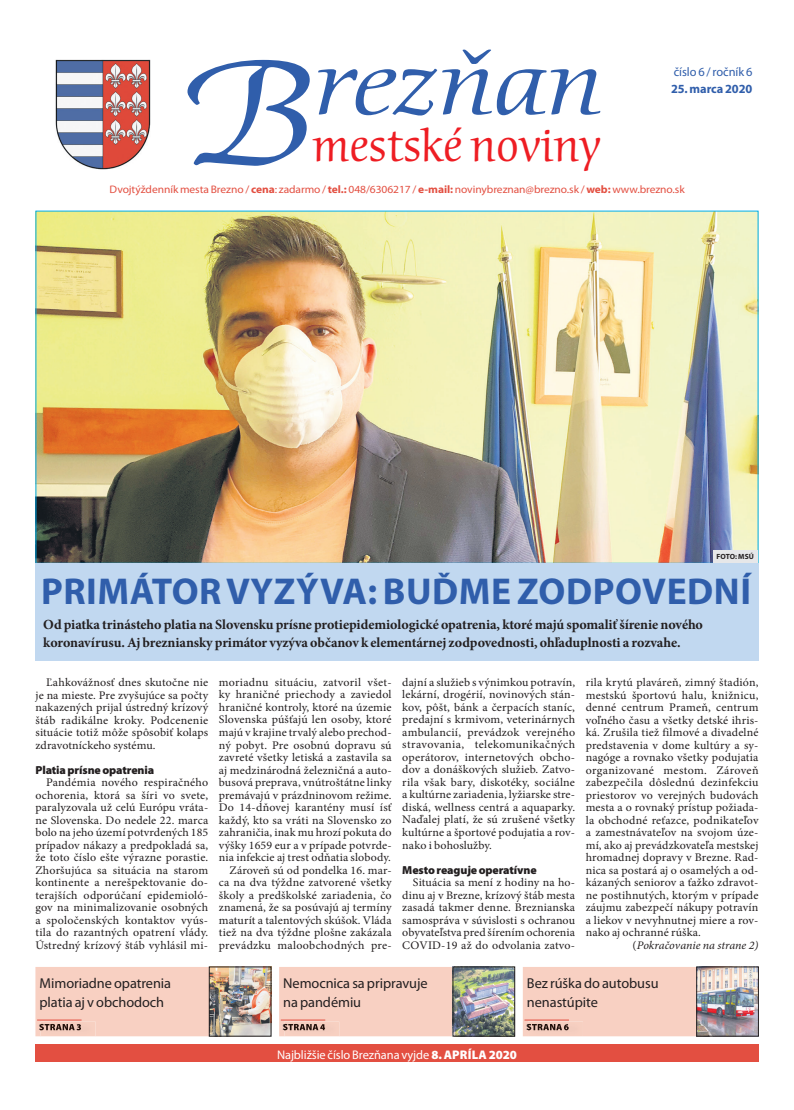
<style>
.page{position:relative;width:794px;height:1110px;background:#fff}
.page>*{position:absolute;margin:0;border:0;box-sizing:border-box;transform-origin:0 0}
.t1{font:italic 142.25px "Cerigo Swa Itc TEE";color:#305eab;scale:1.19 1}
.t2{font:italic 87.25px "Cerigo Swa Itc TEE";letter-spacing:-.005em;color:#305eab;scale:1.19 1}
.t3{font:45.12px "Cerigo Swa Itc TEE";letter-spacing:-.005em;color:#ee1d23}
.t4{font:700 37.5px "Myriad Pro";letter-spacing:.015em;color:#305eab}
.t5{font:14.38px/19.5px "Myriad Pro";letter-spacing:-.005em;color:#231f20}
.t6{font:700 14px/17.5px "Minion Pro";letter-spacing:-.005em;color:#231f20}
.t7{font:12.5px "Myriad Pro";letter-spacing:-.005em;color:#fff}
.t8{font:12.5px "Myriad Pro";letter-spacing:-.005em;color:#305eab}
.t9{font:700 12.5px "Myriad Pro";letter-spacing:-.005em;color:#305eab}
.t10{font:11.62px/12.5px "Minion Pro";letter-spacing:.01em;color:#231f20;text-align:justify}
.t11{font:900 11.62px "Myriad Pro";letter-spacing:-.01em;color:#231f20}
.t12{font:italic 11.62px "Minion Pro";color:#231f20}
.t13{font:10.88px "Myriad Pro";letter-spacing:-.005em;color:#e34f41;scale:1.05 1}
.t14{font:700 7.5px "Myriad Pro";letter-spacing:.015em;color:#231f20}
.s1{font-weight:700}
.s2{font-style:normal}
.s3{font-weight:900}
</style>
<div class="page">
<img style="left:55px;top:59px;width:96px;height:111px">
<div style="left:35px;top:966px;width:174px;height:69px;background:#f8d0c2"></div>
<div style="left:279px;top:966px;width:174px;height:69px;background:#f8d0c2"></div>
<div style="left:523px;top:967px;width:173px;height:68px;background:#f8d0c2"></div>
<img style="left:211px;top:968px;width:58px;height:65px">
<div style="left:209px;top:966px;width:62px;height:69px;border:1px solid #231f20"></div>
<img style="left:455px;top:968px;width:58px;height:65px">
<div style="left:453px;top:966px;width:62px;height:69px;border:1px solid #231f20"></div>
<img style="left:698px;top:968px;width:58px;height:65px">
<div style="left:696px;top:966px;width:62px;height:69px;border:1px solid #231f20"></div>
<img style="left:37px;top:212px;width:719px;height:349px">
<div style="left:35px;top:1044px;width:723px;height:17px;background:#e34f41"></div>
<div style="left:35px;top:563px;width:723px;height:97px;background:#c1d8f0"></div>
<div style="left:713px;top:550px;width:44px;height:12px;background:#e6e7e9"></div>
<img style="left:41px;top:1021px;width:55px;height:14px">
<img style="left:41px;top:1023px;width:40px;height:6px">
<hr style="left:37px;top:1019px;width:45px;height:1px;background:#e34f41">
<img style="left:284px;top:1021px;width:55px;height:14px">
<img style="left:284px;top:1023px;width:41px;height:6px">
<hr style="left:281px;top:1019px;width:44px;height:1px;background:#e34f41">
<img style="left:528px;top:1021px;width:55px;height:14px">
<img style="left:528px;top:1023px;width:41px;height:6px">
<hr style="left:524px;top:1019px;width:45px;height:1px;background:#e34f41">
<h2 class="t2" style="left:313px;top:34px;width:245px">rezňan</h2>
<h3 class="t3" style="left:312px;top:119px;width:290px">mestské noviny</h3>
<h1 class="t1" style="left:183px;top:33px;width:115px">B</h1>
<p class="t8" style="left:673px;top:64px;width:80px">číslo 6 / ročník 6</p>
<p class="t9" style="left:671px;top:80px;width:83px">25. marca 2020</p>
<p class="t13" style="left:110px;top:183px;width:549px">dvojtýždenník mesta Brezno /<span class="s1">cena</span>: zadarmo / <span class="s1">tel.:</span> 048/6306217 / <span class="s1">e-mail:</span> novinybreznan@brezno.sk / <span class="s1">web:</span> www.brezno.sk</p>
<p class="t14" style="left:716px;top:551px;width:39px">FOTO: MSú</p>
<h3 class="t4" style="left:41px;top:567px;width:711px">PRIMÁTOR VYZÝVA: BUĎME ZODPOVEDNÍ</h3>
<p class="t6" style="left:43px;top:615px;width:661px">Od piatka trinásteho platia na Slovensku prísne protiepidemiologické opatrenia, ktoré majú spomaliť šírenie nového koronavírusu. Aj brezniansky primátor vyzýva občanov k elementárnej zodpovednosti, ohľaduplnosti a rozvahe.</p>
<p class="t10" style="left:35px;top:676px;width:174px;text-indent:11px">Ľahkovážnosť dnes skutočne nie je na mieste. Pre zvyšujúce sa počty nakazených prijal ústredný krízový štáb radikálne kroky. Podcenenie situácie totiž môže spôsobiť kolaps zdravotníckeho systému.</p>
<p class="t11" style="left:35px;top:761px;width:120px">Platia prísne opatrenia</p>
<p class="t10" style="left:35px;top:776px;width:174px;text-indent:11px">Pandémia nového respiračného ochorenia, ktorá sa šíri vo svete, paralyzovala už celú Európu vráta&shy;ne Slovenska. Do nedele 22. marca bolo na jeho území potvrdených 185 prípadov nákazy a predpokladá sa, že toto číslo ešte výrazne porastie.<br>Zhoršujúca sa situácia na starom kontinente a nerešpektovanie do&shy;terajších odporúčaní epidemioló&shy;gov na minimalizovanie osobných a spoločenských kontaktov vyús&shy;tila do razantných opatrení vlády.<br>Ústredný krízový štáb vyhlásil mi-</p>
<p class="t10" style="left:219px;top:675px;width:174px;text-align:right">moriadnu situáciu, zatvoril všet&shy;ky hraničné priechody a zaviedol hraničné kontroly, ktoré na územie Slovenska púšťajú len osoby, ktoré majú v krajine trvalý alebo prechod&shy;ný pobyt. Pre osobnú dopravu sú zavreté všetky letiská a zastavila sa aj medzinárodná železničná a auto&shy;busová preprava, vnútroštátne linky premávajú v prázdninovom režime.<br>Do 14-dňovej karantény musí ísť každý, kto sa vráti na Slovensko zo zahraničia, inak mu hrozí pokuta do výšky 1659 eur a v prípade potvrde&shy;nia infekcie aj trest odňatia slobody.<br>Zároveň sú od pondelka 16. mar&shy;ca na dva týždne zatvorené všetky školy a predškolské zariadenia, čo znamená, že sa posúvajú aj termíny maturít a talentových skúšok. Vláda tiež na dva týždne plošne zakázala prevádzku maloobchodných pre-</p>
<p class="t10" style="left:402px;top:675px;width:174px">dajní a služieb s výnimkou potravín, lekární, drogérií, novinových stán&shy;kov, pôšt, bánk a čerpacích staníc, predajní s krmivom, veterinárnych ambulancií, prevádzok verejného stravovania, telekomunikačných operátorov, internetových obcho&shy;dov a donáškových služieb. Zatvo&shy;rila však bary, diskotéky, sociálne a kultúrne zariadenia, lyžiarske stre&shy;diská, wellness centrá a aquaparky.<br>Naďalej platí, že sú zrušené všetky kultúrne a športové podujatia a rov&shy;nako i bohoslužby.</p>
<p class="t11" style="left:402px;top:861px;width:136px">Mesto reaguje operatívne</p>
<p class="t10" style="left:402px;top:876px;width:174px;text-indent:11px">Situácia sa mení z hodiny na ho&shy;dinu aj v Brezne, krízový štáb mesta zasadá takmer denne. Breznianska samospráva v súvislosti s ochranou obyvateľstva pred šírením ochorenia COVID-19 až do odvolania zatvo-</p>
<p class="t10" style="left:586px;top:676px;width:174px">rila krytú plaváreň, zimný štadión,</p>
<p class="t10" style="left:586px;top:688px;width:174px">mestskú športovú halu, knižnicu,</p>
<p class="t10" style="left:586px;top:701px;width:174px">denné centrum Prameň, centrum</p>
<p class="t10" style="left:586px;top:713px;width:174px">voľného času a všetky detské ihris-</p>
<p class="t10" style="left:586px;top:725px;width:174px">ká. Zrušila tiež filmové a divadelné</p>
<p class="t10" style="left:586px;top:738px;width:174px">predstavenia v dome kultúry a sy-</p>
<p class="t10" style="left:586px;top:750px;width:174px">nagóge a rovnako všetky podujatia</p>
<p class="t10" style="left:586px;top:763px;width:174px">organizované mestom. Zároveň</p>
<p class="t10" style="left:586px;top:775px;width:174px">zabezpečila dôslednú dezinfekciu</p>
<p class="t10" style="left:586px;top:788px;width:174px">priestorov vo verejných budovách</p>
<p class="t10" style="left:586px;top:800px;width:174px">mesta a o rovnaký prístup požiada-</p>
<p class="t10" style="left:586px;top:813px;width:174px">la obchodné reťazce, podnikateľov</p>
<p class="t10" style="left:586px;top:825px;width:174px">a zamestnávateľov na svojom úze-</p>
<p class="t10" style="left:586px;top:838px;width:174px">mí, ako aj prevádzkovateľa mestskej</p>
<p class="t10" style="left:586px;top:850px;width:174px">hromadnej dopravy v Brezne. Rad-</p>
<p class="t10" style="left:586px;top:863px;width:174px">nica sa postará aj o osamelých a od-</p>
<p class="t10" style="left:586px;top:875px;width:174px">kázaných seniorov a ťažko zdravot-</p>
<p class="t10" style="left:586px;top:888px;width:174px">ne postihnutých, ktorým v prípade</p>
<p class="t10" style="left:586px;top:900px;width:174px">záujmu zabezpečí nákupy potravín</p>
<p class="t10" style="left:586px;top:913px;width:174px">a liekov v nevyhnutnej miere a rov-</p>
<p class="t10" style="left:586px;top:925px;width:117px">nako aj ochranné rúška.</p>
<p class="t12" style="left:632px;top:936px;width:127px"><span class="s2">(</span>Pokračovanie na strane 2)</p>
<p class="t5" style="left:40px;top:972px;width:133px">Mimoriadne opatrenia platia aj v obchodoch</p>
<p class="t5" style="left:283px;top:972px;width:146px">Nemocnica sa pripravuje na pandémiu</p>
<p class="t5" style="left:527px;top:972px;width:133px">Bez rúška do autobusu nenastúpite</p>
<p class="t7" style="left:277px;top:1046px;width:241px">Najbližšie číslo Brezňana vyjde <span class="s3">8. APRÍLA 2020</span></p>
</div>
